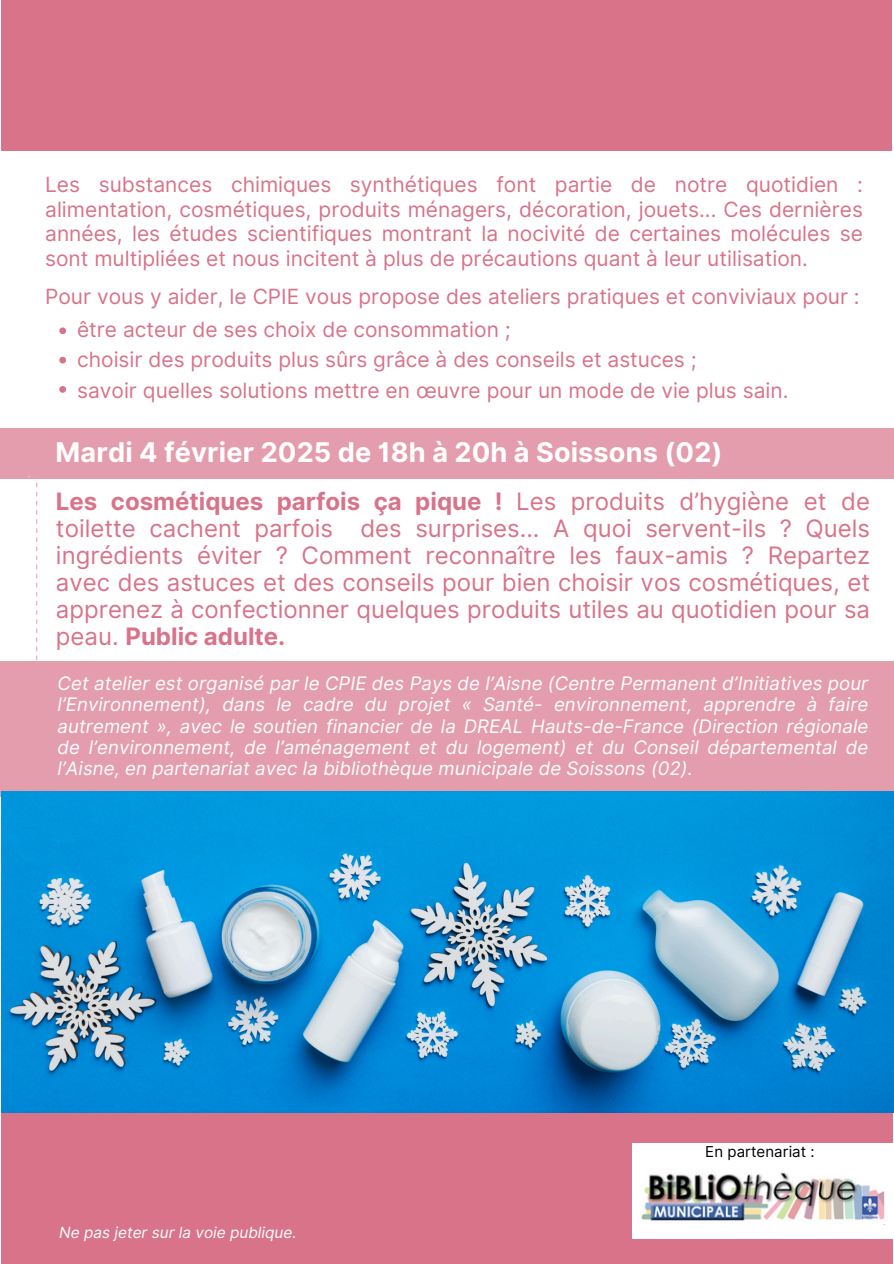
<style>
.page{position:relative;width:894px;height:1264px;background:#fff}
.page>*{position:absolute;margin:0;border:0;box-sizing:border-box;transform-origin:0 0}
.t1{font:700 27.15px "Inter";letter-spacing:.005em;color:#fff}
.t2{font:24px/27px "Inter";color:#d8738a;text-align:justify}
.t3{font:21px/24.8px "Inter";color:#d8738a;text-align:justify}
.t4{font:italic 18.6px/21.3px "Inter";letter-spacing:.005em;color:#fff;text-align:justify}
.t5{font:italic 15.3px "Inter";color:#fff}
.t6{font:15px "Inter";letter-spacing:.005em;color:#000}
.s1{font-weight:700}
</style>
<div class="page">
<div style="left:0;top:661px;width:893px;height:135px;background:#e49dad"></div>
<div style="left:0;top:428px;width:893px;height:50px;background:#e49dad"></div>
<svg style="left:9px;top:476px;width:37px;height:185px"></svg>
<div style="left:1px;top:1110px;width:890px;height:153px;background:#d8738a"></div>
<div style="left:632px;top:1143px;width:259px;height:95px;background:#fff"></div>
<div style="left:1px;top:0;width:890px;height:150px;background:#d8738a"></div>
<img style="left:641px;top:1172px;width:244px;height:49px">
<svg style="left:59px;top:327px;width:7px;height:7px"></svg>
<svg style="left:59px;top:357px;width:7px;height:6px"></svg>
<svg style="left:59px;top:386px;width:7px;height:7px"></svg>
<img style="left:1px;top:791px;width:891px;height:321px">
<h2 class="t3" style="left:45px;top:172px;width:819px">Les substances chimiques synthétiques font partie de notre quotidien : alimentation, cosmétiques, produits ménagers, décoration, jouets... Ces dernières années, les études scientifiques montrant la nocivité de certaines molécules se sont multipliées et nous incitent à plus de précautions quant à leur utilisation.</h2>
<h2 class="t3" style="left:45px;top:284px;width:815px">Pour vous y aider, le CPIE vous propose des ateliers pratiques et conviviaux pour :</h2>
<h4 class="t3" style="left:77px;top:314px;width:712px;line-height:30.3px;text-align:left">être acteur de ses choix de consommation ;<br>choisir des produits plus sûrs grâce à des conseils et astuces ;<br>savoir quelles solutions mettre en œuvre pour un mode de vie plus sain.</h4>
<p class="t1" style="left:55px;top:436px;width:668px">Mardi 4 février 2025 de 18h à 20h à Soissons (02)</p>
<h1 class="t2" style="left:56px;top:488px;width:815px"><span class="s1">Les cosmétiques parfois ça pique !</span> Les produits d’hygiène et de toilette cachent parfois des surprises... A quoi servent-ils ? Quels ingrédients éviter ? Comment reconnaître les faux-amis ? Repartez avec des astuces et des conseils pour bien choisir vos cosmétiques, et apprenez à confectionner quelques produits utiles au quotidien pour sa peau. <span class="s1">Public adulte.</span></h1>
<h3 class="t4" style="left:58px;top:672px;width:812px">Cet atelier est organisé par le CPIE des Pays de l’Aisne (Centre Permanent d’Initiatives pour l’Environnement), dans le cadre du projet « Santé- environnement, apprendre à faire autrement », avec le soutien financier de la DREAL Hauts-de-France (Direction régionale de l’environnement, de l’aménagement et du logement) et du Conseil départemental de l’Aisne, en partenariat avec la bibliothèque municipale de Soissons (02).</h3>
<h3 class="t5" style="left:59px;top:1223px;width:239px">Ne pas jeter sur la voie publique.</h3>
<p class="t6" style="left:705px;top:1142px;width:111px">En partenariat :</p>
</div>
